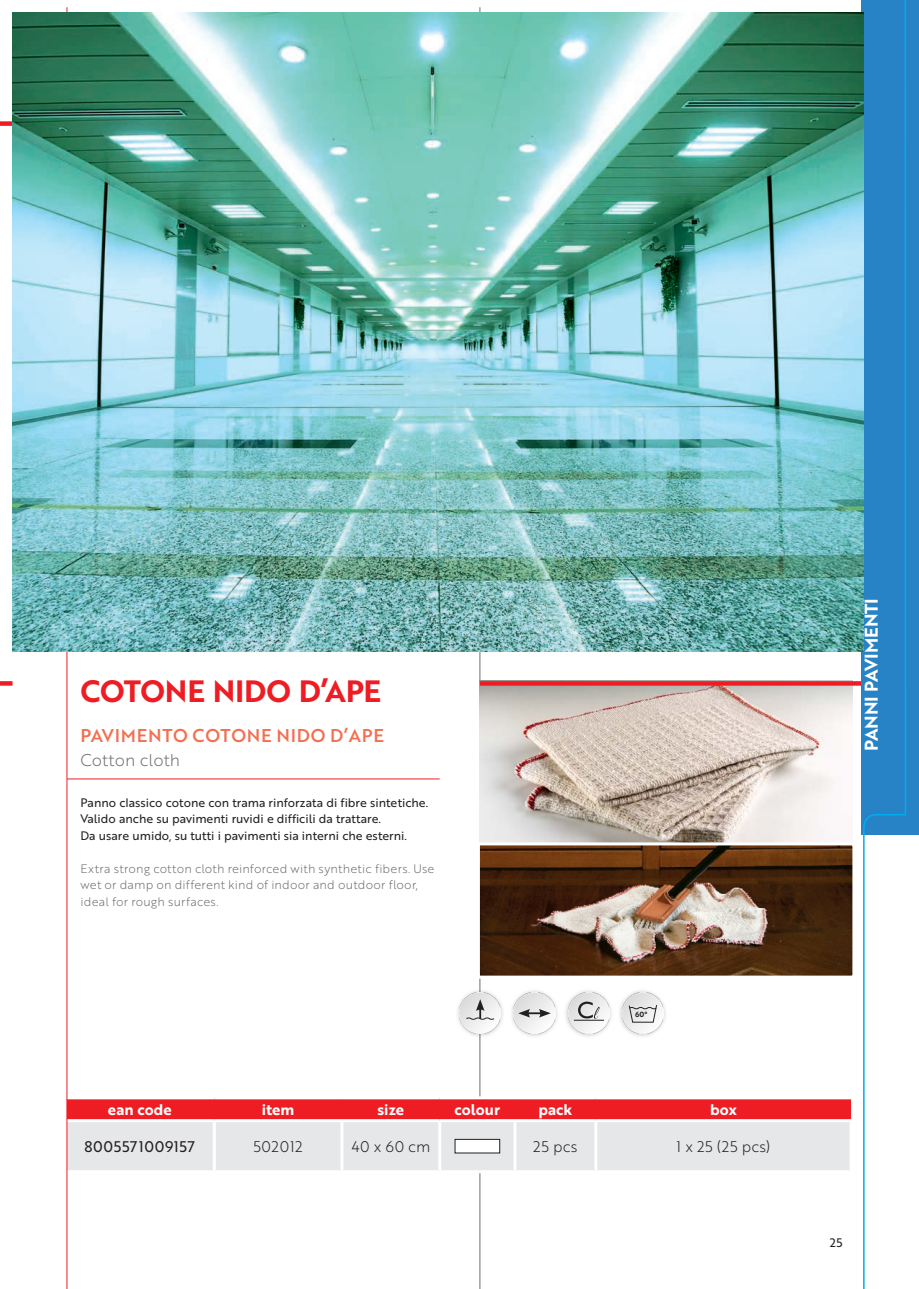
<style>
.page{position:relative;width:919px;height:1289px;background:#fff}
.page>*{position:absolute;margin:0;border:0;box-sizing:border-box;transform-origin:0 0}
.t1{font:30px "Brother 1816 Bold";letter-spacing:-.01em;color:#ee1d23}
.t2{font:18px "Brother 1816 Medium";letter-spacing:.04em;color:#f36f51}
.t3{font:18px "Brother 1816 Bold";letter-spacing:-.01em;color:#fff}
.t4{font:16.5px "Brother 1816 Light";color:#6c6d70}
.t5{font:15px "Brother 1816 Light";letter-spacing:.04em;color:#231f20}
.t6{font:15px "Brother 1816 Bold";color:#fff}
.t7{font:15px "Brother 1816 Regular";letter-spacing:.04em;color:#231f20}
.t8{font:12px/16.5px "Brother 1816 Regular";color:#231f20}
.t9{font:12px/16.5px "Brother 1816 Light";letter-spacing:.015em;color:#6c6d70}
.t10{font:7.35px "Brother 1816 Bold";color:#231f20}
</style>
<div class="page">
<hr style="left:479px;top:7px;width:1px;height:1281px;background:#6c6d70">
<svg style="left:68px;top:1099px;width:783px;height:71px;background:#e8abae"></svg>
<hr style="left:440px;top:1096px;width:75px;height:3px;background:#fff">
<hr style="left:64px;top:1119px;width:150px;height:3px;background:#fff">
<hr style="left:214px;top:1119px;width:128px;height:3px;background:#fff">
<hr style="left:213px;top:1122px;width:3px;height:48px;background:#fff">
<hr style="left:342px;top:1119px;width:98px;height:3px;background:#fff">
<hr style="left:340px;top:1122px;width:3px;height:48px;background:#fff">
<hr style="left:440px;top:1119px;width:75px;height:3px;background:#fff">
<hr style="left:438px;top:1122px;width:3px;height:48px;background:#fff">
<hr style="left:515px;top:1119px;width:80px;height:3px;background:#fff">
<hr style="left:513px;top:1122px;width:3px;height:48px;background:#fff">
<hr style="left:595px;top:1119px;width:257px;height:3px;background:#fff">
<hr style="left:594px;top:1122px;width:3px;height:48px;background:#fff">
<hr style="left:849px;top:1122px;width:3px;height:48px;background:#fff">
<hr style="left:440px;top:1170px;width:75px;height:3px;background:#fff">
<div style="left:455px;top:1139px;width:44px;height:13px;background:#fff"></div>
<div style="left:455px;top:1139px;width:45px;height:14px;border:1px solid #231f20"></div>
<div style="left:563px;top:988px;width:50px;height:50px;background:#231f20;opacity:.27"></div>
<img style="left:568px;top:992px;width:41px;height:41px">
<hr style="left:574px;top:1019px;width:30px;height:1px;background:#231f20">
<svg style="left:578px;top:1001px;width:21px;height:17px"></svg>
<div style="left:617px;top:988px;width:50px;height:50px;background:#231f20;opacity:.27"></div>
<img style="left:622px;top:992px;width:41px;height:41px">
<svg style="left:628px;top:1004px;width:29px;height:19px"></svg>
<div style="left:509px;top:988px;width:50px;height:50px;background:#231f20;opacity:.27"></div>
<img style="left:514px;top:992px;width:41px;height:41px">
<svg style="left:518px;top:1008px;width:32px;height:9px"></svg>
<div style="left:455px;top:988px;width:50px;height:49px;background:#231f20;opacity:.27"></div>
<img style="left:459px;top:992px;width:41px;height:41px">
<svg style="left:465px;top:999px;width:29px;height:21px"></svg>
<img style="left:480px;top:680px;width:372px;height:161px">
<img style="left:479px;top:841px;width:374px;height:139px">
<hr style="left:67px;top:778px;width:372px;height:1px;background:#ee1d23">
<svg style="left:0;top:681px;width:13px;height:4px"></svg>
<svg style="left:480px;top:681px;width:381px;height:4px;background:#eb2328"></svg>
<div style="left:0;top:121px;width:13px;height:5px;background:#ee1d23"></div>
<hr style="left:67px;top:7px;width:1px;height:1281px;background:#ee1d23">
<div style="left:861px;top:0;width:57px;height:834px;background:#2783c5"></div>
<img style="left:13px;top:13px;width:849px;height:638px">
<svg style="left:862px;top:0;width:44px;height:1288px"></svg>
<h1 class="t1" style="left:81px;top:668px;width:302px">COTONE NIDO D’APE</h1>
<h2 class="t2" style="left:81px;top:722px;width:305px">PAVIMENTO COTONE NIDO D’APE</h2>
<h3 class="t4" style="left:81px;top:748px;width:101px">Cotton cloth</h3>
<p class="t8" style="left:81px;top:793px;width:349px">Panno classico cotone con trama rinforzata di fibre sintetiche.<br>Valido anche su pavimenti ruvidi e difficili da trattare.<br>Da usare umido, su tutti i pavimenti sia interni che esterni.</p>
<p class="t9" style="left:81px;top:859px;width:355px">Extra strong cotton cloth reinforced with synthetic fibers. Use wet or damp on different kind of indoor and outdoor floor, ideal for rough surfaces.</p>
<p class="t10" style="left:635px;top:1008px;width:14px">60°</p>
<p class="t6" style="left:108px;top:1097px;width:65px">ean code</p>
<p class="t6" style="left:262px;top:1097px;width:34px">item</p>
<p class="t6" style="left:377px;top:1097px;width:28px">size</p>
<p class="t6" style="left:454px;top:1097px;width:47px">colour</p>
<p class="t6" style="left:538px;top:1097px;width:35px">pack</p>
<p class="t6" style="left:710px;top:1097px;width:28px">box</p>
<p class="t7" style="left:85px;top:1134px;width:112px">8005571009157</p>
<p class="t5" style="left:253px;top:1135px;width:51px">502012</p>
<p class="t5" style="left:351px;top:1135px;width:80px">40 x 60 cm</p>
<p class="t5" style="left:533px;top:1135px;width:46px">25 pcs</p>
<p class="t5" style="left:676px;top:1135px;width:95px">1 x 25 (25 pcs)</p>
<h2 class="t3" style="left:857px;top:751px;width:154px;rotate:-90deg">PANNI PAVIMENTI</h2>
<p class="t8" style="left:829px;top:1234px;width:14px">25</p>
</div>
